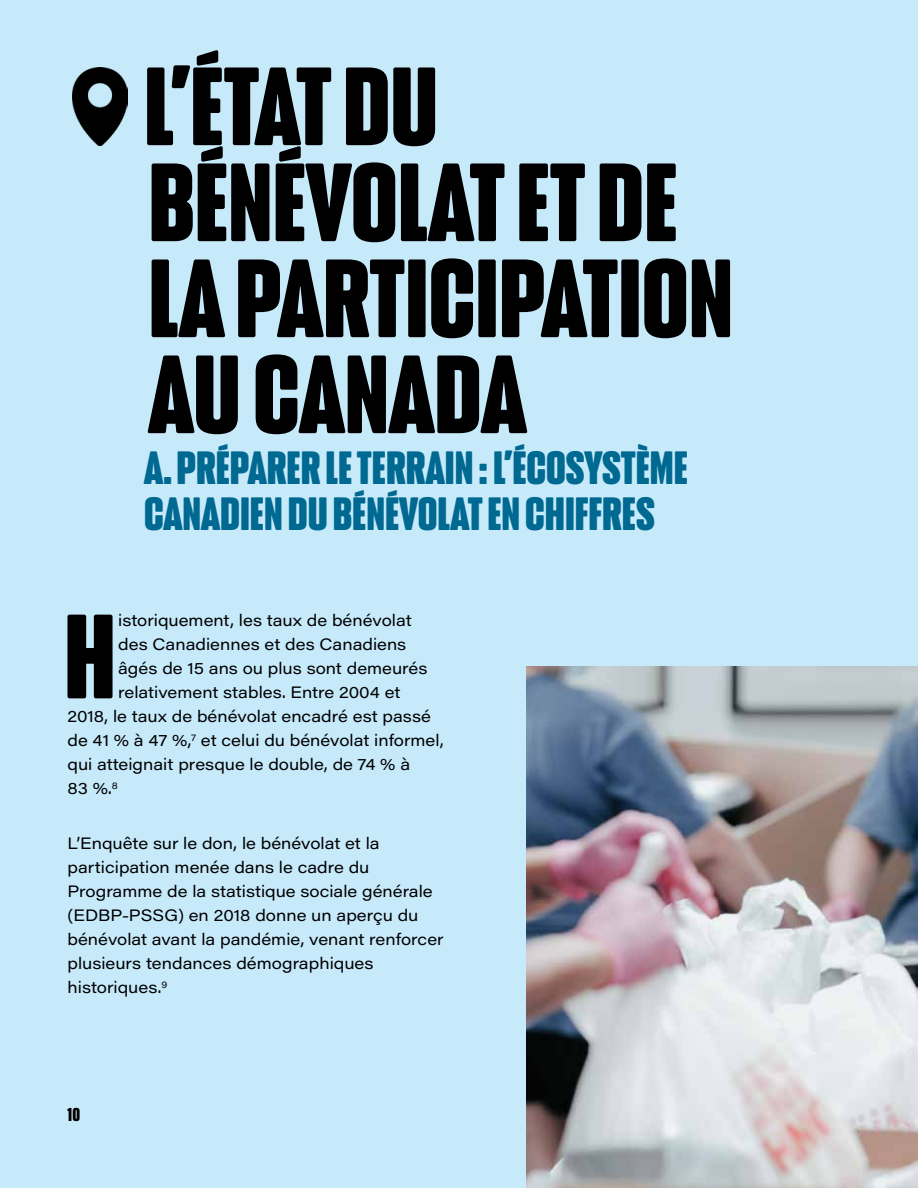
<style>
.page{position:relative;width:918px;height:1188px;background:#c7eafb}
.page>*{position:absolute;margin:0;border:0;box-sizing:border-box;transform-origin:0 0}
.t1{font:900 115.5px "Anguita Sans";color:#000}
.t2{font:900 107.1px/96px "Anguita Sans";color:#000}
.t3{font:900 45px/46.5px "Anguita Sans";color:#006991}
.t4{font:900 18px "Anguita Sans";color:#000}
.t5{font:16.2px/24px "Acumin Pro Wide";color:#000}
</style>
<div class="page">
<img style="left:72px;top:68px;width:55px;height:77px">
<img style="left:526px;top:666px;width:392px;height:522px">
<h2 class="t2" style="left:144px;top:58px;width:591px">L’ÉTAT DU<br>BÉNÉVOLAT ET DE<br>LA PARTICIPATION<br>AU CANADA</h2>
<h3 class="t3" style="left:144px;top:444px;width:545px">A. PRÉPARER LE TERRAIN : L’ÉCOSYSTÈME<br>CANADIEN DU BÉNÉVOLAT EN CHIFFRES</h3>
<h1 class="t1" style="left:64px;top:594px;width:53px">H</h1>
<p class="t5" style="left:118px;top:608px;width:295px">istoriquement, les taux de bénévolat</p>
<p class="t5" style="left:118px;top:632px;width:290px">des Canadiennes et des Canadiens</p>
<p class="t5" style="left:118px;top:656px;width:311px">âgés de 15 ans ou plus sont demeurés</p>
<p class="t5" style="left:118px;top:680px;width:284px">relativement stables. Entre 2004 et</p>
<p class="t5" style="left:67px;top:704px;width:365px">2018, le taux de bénévolat encadré est passé</p>
<p class="t5" style="left:67px;top:728px;width:378px">de 41 % à 47 %,<sup>7</sup> et celui du bénévolat informel,</p>
<p class="t5" style="left:68px;top:752px;width:344px">qui atteignait presque le double, de 74 % à</p>
<p class="t5" style="left:68px;top:776px;width:52px">83 %.<sup>8</sup></p>
<p class="t5" style="left:68px;top:831px;width:378px">L’Enquête sur le don, le bénévolat et la participation menée dans le cadre du Programme de la statistique sociale générale (EDBP-PSSG) en 2018 donne un aperçu du bénévolat avant la pandémie, venant renforcer plusieurs tendances démographiques historiques.<sup>9</sup></p>
<p class="t4" style="left:68px;top:1104px;width:14px">10</p>
</div>
